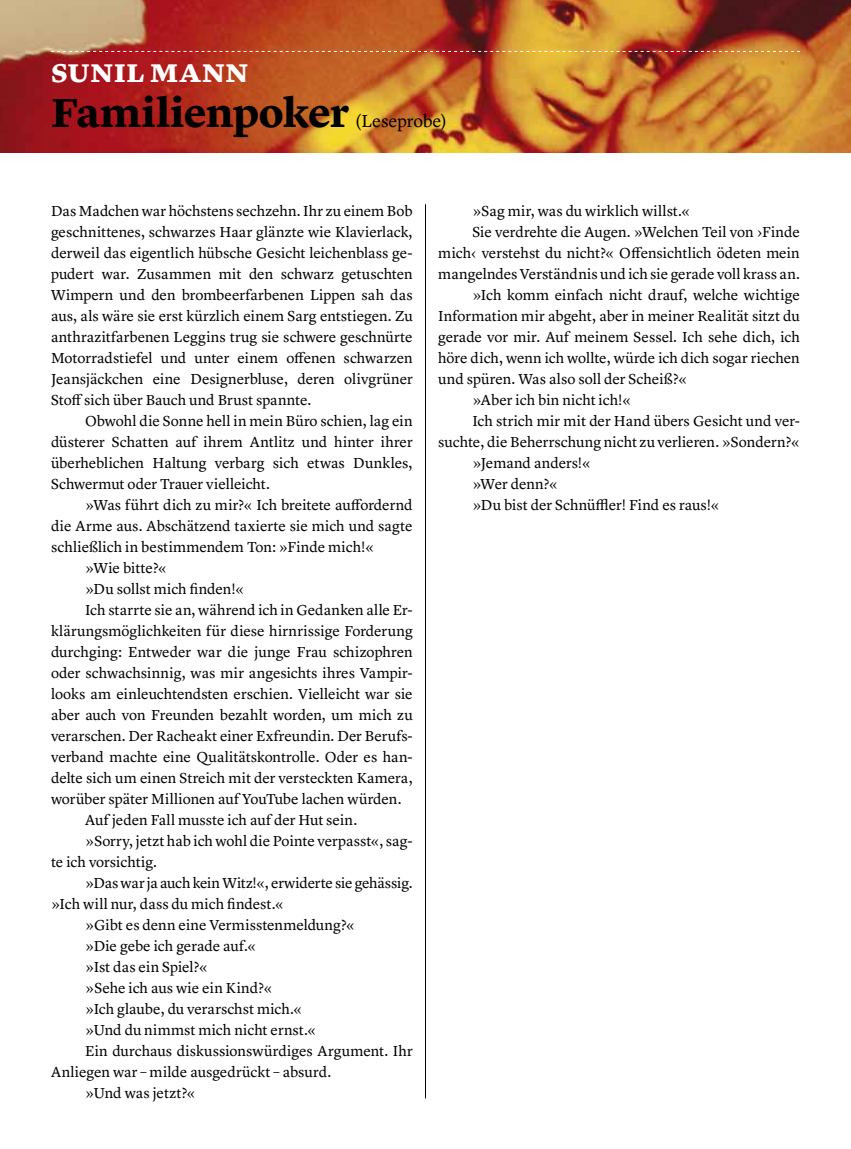
<style>
.page{position:relative;width:851px;height:1149px;background:#fff}
.page>*{position:absolute;margin:0;border:0;box-sizing:border-box;transform-origin:0 0}
.t1{font:700 42px "Lyon Text";letter-spacing:-.015em;color:#000}
.t2{font:700 33px "Lyon Text";color:#fff}
.t3{font:18px "Lyon Text";letter-spacing:-.01em;color:#000}
.t4{font:15px/21px "Lyon Text";color:#000;text-align:justify}
</style>
<div class="page">
<hr style="left:425px;top:204px;width:1px;height:894px;background:#000">
<img style="left:0;top:0;width:850px;height:152px">
<svg style="left:51px;top:51px;width:748px;height:1px"></svg>
<h2 class="t2" style="left:51px;top:45px;width:199px">sunil mann</h2>
<h1 class="t1" style="left:51px;top:80px;width:299px">Familienpoker</h1>
<p class="t3" style="left:355px;top:107px;width:93px">(Leseprobe)</p>
<p class="t4" style="left:51px;top:199px;width:363px">Das Madchen war höchstens sechzehn. Ihr zu einem Bob geschnittenes, schwarzes Haar glänzte wie Klavierlack, derweil das eigentlich hübsche Gesicht leichenblass ge&shy;pudert war. Zusammen mit den schwarz getuschten Wimpern und den brombeerfarbenen Lippen sah das aus, als wäre sie erst kürzlich einem Sarg entstiegen. Zu anthrazitfarbenen Leggins trug sie schwere geschnürte Motorradstiefel und unter einem offenen schwarzen Jeansjäckchen eine Designerbluse, deren olivgrüner Stoff sich über Bauch und Brust spannte.</p>
<p class="t4" style="left:51px;top:409px;width:363px;text-indent:34px">Obwohl die Sonne hell in mein Büro schien, lag ein düsterer Schatten auf ihrem Antlitz und hinter ihrer überheblichen Haltung verbarg sich etwas Dunkles, Schwermut oder Trauer vielleicht.</p>
<p class="t4" style="left:85px;top:493px;width:329px">»Was führt dich zu mir?« Ich breitete auffordernd</p>
<p class="t4" style="left:51px;top:514px;width:363px">die Arme aus. Abschätzend taxierte sie mich und sagte</p>
<p class="t4" style="left:51px;top:535px;width:324px">schließlich in bestimmendem Ton: »Finde mich!«</p>
<p class="t4" style="left:85px;top:556px;width:83px">»Wie bitte?«</p>
<p class="t4" style="left:85px;top:577px;width:161px">»Du sollst mich finden!«</p>
<p class="t4" style="left:85px;top:598px;width:329px">Ich starrte sie an, während ich in Gedanken alle Er-</p>
<p class="t4" style="left:51px;top:619px;width:363px">klärungsmöglichkeiten für diese hirnrissige Forderung</p>
<p class="t4" style="left:51px;top:640px;width:363px">durchging: Entweder war die junge Frau schizophren</p>
<p class="t4" style="left:51px;top:661px;width:363px">oder schwachsinnig, was mir angesichts ihres Vampir-</p>
<p class="t4" style="left:51px;top:682px;width:363px">looks am einleuchtendsten erschien. Vielleicht war sie</p>
<p class="t4" style="left:51px;top:703px;width:363px">aber auch von Freunden bezahlt worden, um mich zu</p>
<p class="t4" style="left:51px;top:724px;width:363px">verarschen. Der Racheakt einer Exfreundin. Der Berufs-</p>
<p class="t4" style="left:51px;top:745px;width:363px">verband machte eine Qualitätskontrolle. Oder es han-</p>
<p class="t4" style="left:51px;top:766px;width:363px">delte sich um einen Streich mit der versteckten Kamera,</p>
<p class="t4" style="left:51px;top:787px;width:352px">worüber später Millionen auf YouTube lachen würden.</p>
<p class="t4" style="left:85px;top:808px;width:273px">Auf jeden Fall musste ich auf der Hut sein.</p>
<p class="t4" style="left:85px;top:829px;width:329px">»Sorry, jetzt hab ich wohl die Pointe verpasst«, sag-</p>
<p class="t4" style="left:51px;top:850px;width:107px">te ich vorsichtig.</p>
<p class="t4" style="left:85px;top:871px;width:329px">»Das war ja auch kein Witz!«, erwiderte sie gehässig.</p>
<p class="t4" style="left:51px;top:892px;width:234px">»Ich will nur, dass du mich findest.«</p>
<p class="t4" style="left:85px;top:913px;width:271px">»Gibt es denn eine Vermisstenmeldung?«</p>
<p class="t4" style="left:85px;top:934px;width:173px">»Die gebe ich gerade auf.«</p>
<p class="t4" style="left:85px;top:955px;width:124px">»Ist das ein Spiel?«</p>
<p class="t4" style="left:85px;top:976px;width:189px">»Sehe ich aus wie ein Kind?«</p>
<p class="t4" style="left:85px;top:997px;width:219px">»Ich glaube, du verarschst mich.«</p>
<p class="t4" style="left:85px;top:1018px;width:233px">»Und du nimmst mich nicht ernst.«</p>
<p class="t4" style="left:85px;top:1039px;width:329px">Ein durchaus diskussionswürdiges Argument. Ihr</p>
<p class="t4" style="left:51px;top:1060px;width:282px">Anliegen war – milde ausgedrückt – absurd.</p>
<p class="t4" style="left:85px;top:1081px;width:112px">»Und was jetzt?«</p>
<p class="t4" style="left:472px;top:199px;width:219px">»Sag mir, was du wirklich willst.«</p>
<p class="t4" style="left:472px;top:220px;width:329px">Sie verdrehte die Augen. »Welchen Teil von ›Finde</p>
<p class="t4" style="left:438px;top:241px;width:363px">mich‹ verstehst du nicht?« Offensichtlich ödeten mein</p>
<p class="t4" style="left:438px;top:262px;width:363px">mangelndes Verständnis und ich sie gerade voll krass an.</p>
<p class="t4" style="left:472px;top:283px;width:329px">»Ich komm einfach nicht drauf, welche wichtige</p>
<p class="t4" style="left:438px;top:304px;width:363px">Information mir abgeht, aber in meiner Realität sitzt du</p>
<p class="t4" style="left:438px;top:325px;width:363px">gerade vor mir. Auf meinem Sessel. Ich sehe dich, ich</p>
<p class="t4" style="left:438px;top:346px;width:363px">höre dich, wenn ich wollte, würde ich dich sogar riechen</p>
<p class="t4" style="left:438px;top:367px;width:250px">und spüren. Was also soll der Scheiß?«</p>
<p class="t4" style="left:472px;top:388px;width:160px">»Aber ich bin nicht ich!«</p>
<p class="t4" style="left:472px;top:409px;width:329px">Ich strich mir mit der Hand übers Gesicht und ver-</p>
<p class="t4" style="left:438px;top:430px;width:363px">suchte, die Beherrschung nicht zu verlieren. »Sondern?«</p>
<p class="t4" style="left:472px;top:451px;width:120px">»Jemand anders!«</p>
<p class="t4" style="left:472px;top:472px;width:87px">»Wer denn?«</p>
<p class="t4" style="left:472px;top:493px;width:249px">»Du bist der Schnüffler! Find es raus!«</p>
</div>
